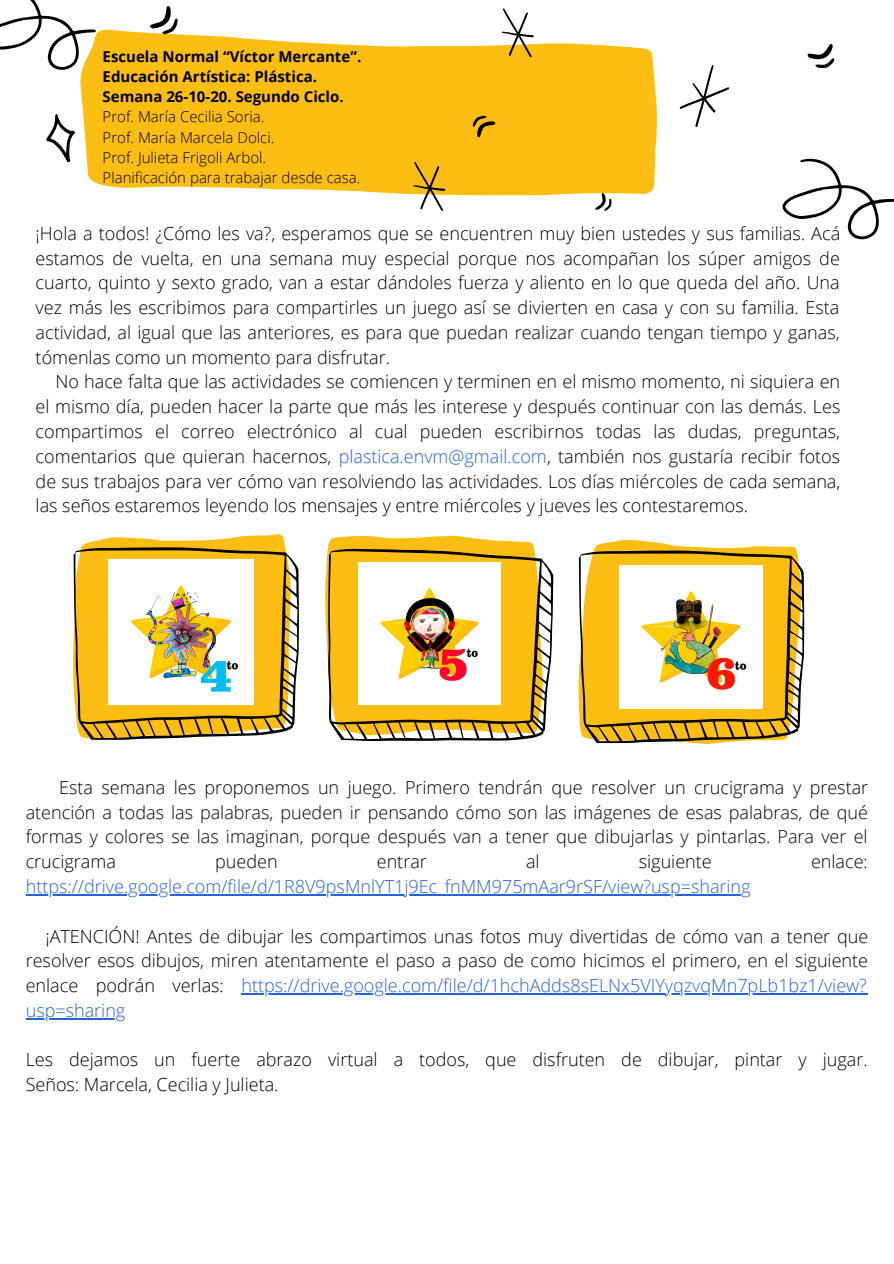
<style>
.page{position:relative;width:894px;height:1264px;background:#fff}
.page>*{position:absolute;margin:0;border:0;box-sizing:border-box;transform-origin:0 0}
.t1{font:300 18px/24.8px "Open Sans";color:#000;text-align:justify}
.t2{font:300 18px "Open Sans";color:#2462e0}
.t3{font:300 15px/20.2px "Open Sans";color:#000}
.t4{font:700 15px/20.2px "Open Sans";color:#000}
.s1{color:#2462e0}
</style>
<div class="page">
<svg style="left:80px;top:29px;width:577px;height:167px;background:#fdc42c"></svg>
<svg style="left:46px;top:110px;width:38px;height:57px"></svg>
<svg style="left:589px;top:191px;width:25px;height:20px"></svg>
<svg style="left:146px;top:6px;width:34px;height:31px"></svg>
<svg style="left:782px;top:158px;width:111px;height:82px"></svg>
<svg style="left:472px;top:115px;width:24px;height:23px"></svg>
<svg style="left:807px;top:44px;width:28px;height:24px"></svg>
<svg style="left:679px;top:65px;width:51px;height:62px"></svg>
<svg style="left:485px;top:8px;width:64px;height:59px"></svg>
<svg style="left:397px;top:152px;width:63px;height:59px"></svg>
<svg style="left:0;top:0;width:102px;height:83px"></svg>
<svg style="left:328px;top:535px;width:206px;height:12px;fill:#fdbe14"></svg>
<svg style="left:73px;top:534px;width:226px;height:206px;background:#dbaf39"></svg>
<svg style="left:325px;top:547px;width:229px;height:194px;fill:#fdbe14"></svg>
<svg style="left:594px;top:539px;width:203px;height:205px"></svg>
<svg style="left:578px;top:550px;width:226px;height:193px;background:#d8a829"></svg>
<hr style="left:26px;top:894px;width:725px;height:1px;background:#2462e0">
<hr style="left:241px;top:993px;width:626px;height:1px;background:#2462e0">
<hr style="left:26px;top:1018px;width:99px;height:1px;background:#2462e0">
<img style="left:108px;top:559px;width:145px;height:146px">
<img style="left:359px;top:562px;width:141px;height:142px">
<img style="left:619px;top:565px;width:143px;height:143px">
<p class="t4" style="left:103px;top:46px;width:260px">Escuela Normal “Víctor Mercante”.<br>Educación Artística: Plástica.<br>Semana 26-10-20. Segundo Ciclo.</p>
<p class="t3" style="left:103px;top:106px;width:259px">Prof. María Cecilia Soria.<br>Prof. María Marcela Dolci.<br>Prof. Julieta Frigoli Arbol.<br>Planificación para trabajar desde casa.</p>
<p class="t1" style="left:36px;top:220px;width:805px">¡Hola a todos! ¿Cómo les va?, esperamos que se encuentren muy bien ustedes y sus familias. Acá estamos de vuelta, en una semana muy especial porque nos acompañan los súper amigos de cuarto, quinto y sexto grado, van a estar dándoles fuerza y aliento en lo que queda del año. Una vez más les escribimos para compartirles un juego así se divierten en casa y con su familia. Esta actividad, al igual que las anteriores, es para que puedan realizar cuando tengan tiempo y ganas, tómenlas como un momento para disfrutar.</p>
<p class="t1" style="left:36px;top:369px;width:806px;text-indent:20px">No hace falta que las actividades se comiencen y terminen en el mismo momento, ni siquiera en el mismo día, pueden hacer la parte que más les interese y después continuar con las demás. Les compartimos el correo electrónico al cual pueden escribirnos todas las dudas, preguntas, comentarios que quieran hacernos, <span class="s1">plastica.envm@gmail.com</span>, también nos gustaría recibir fotos de sus trabajos para ver cómo van resolviendo las actividades. Los días miércoles de cada semana, las seños estaremos leyendo los mensajes y entre miércoles y jueves les contestaremos.</p>
<p class="t1" style="left:26px;top:774px;width:843px;text-indent:33px">Esta semana les proponemos un juego. Primero tendrán que resolver un crucigrama y prestar atención a todas las palabras, pueden ir pensando cómo son las imágenes de esas palabras, de qué formas y colores se las imaginan, porque después van a tener que dibujarlas y pintarlas. Para ver el crucigrama</p>
<p class="t1" style="left:215px;top:848px;width:64px">pueden</p>
<p class="t1" style="left:376px;top:848px;width:52px">entrar</p>
<p class="t1" style="left:526px;top:848px;width:15px">al</p>
<p class="t1" style="left:638px;top:848px;width:74px">siguiente</p>
<p class="t1" style="left:810px;top:848px;width:58px">enlace:</p>
<p class="t2" style="left:26px;top:873px;width:726px">https://drive.google.com/file/d/1R8V9psMnlYT1j9Ec_fnMM975mAar9rSF/view?usp=sharing</p>
<p class="t1" style="left:26px;top:923px;width:844px;text-indent:20px">¡ATENCIÓN! Antes de dibujar les compartimos unas fotos muy divertidas de cómo van a tener que resolver esos dibujos, miren atentamente el paso a paso de como hicimos el primero, en el siguiente enlace podrán verlas: <span class="s1">https://drive.google.com/file/d/1hchAdds8sELNx5VIYyqzvqMn7pLb1bz1/view? usp=sharing</span></p>
<p class="t1" style="left:26px;top:1047px;width:843px">Les dejamos un fuerte abrazo virtual a todos, que disfruten de dibujar, pintar y jugar.<br>Seños: Marcela, Cecilia y Julieta.</p>
</div>
